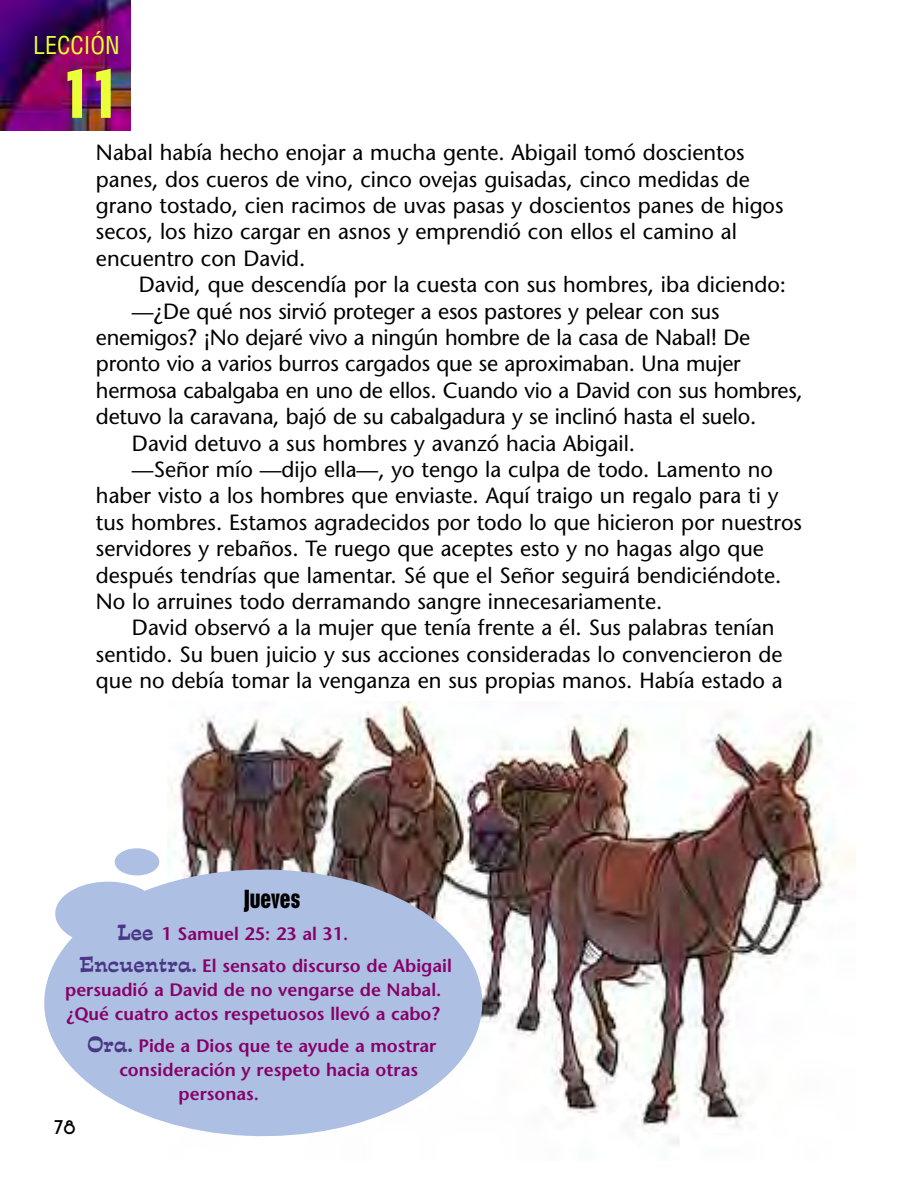
<style>
.page{position:relative;width:900px;height:1179px;background:#fff}
.page>*{position:absolute;margin:0;border:0;box-sizing:border-box;transform-origin:0 0}
.t1{font:700 condensed 64px "Placard";color:#ebff38}
.t2{font:condensed 24px "Helvetica";color:#ebff38}
.t3{font:700 condensed 24px "Placard";color:#000}
.t4{font:22px/26.4px "Stone Sans";color:#000}
.t5{font:700 20px "New Garden";color:#000}
.t6{font:600 18px/32px "Stone Sans";color:#870069}
.s1{font-family:"Estro Font";font-weight:400;font-size:20px;color:#493785}
</style>
<div class="page">
<img style="left:167px;top:702px;width:689px;height:443px">
<svg style="left:44px;top:868px;width:447px;height:273px;fill:#adbfe2"></svg>
<svg style="left:114px;top:848px;width:46px;height:28px"></svg>
<img style="left:0;top:0;width:130px;height:130px">
<p class="t2" style="left:33px;top:32px;width:88px">LECCIÓN</p>
<h1 class="t1" style="left:62px;top:69px;width:59px">11</h1>
<p class="t4" style="left:96px;top:142px;width:689px">Nabal había hecho enojar a mucha gente. Abigail tomó doscientos panes, dos cueros de vino, cinco ovejas guisadas, cinco medidas de grano tostado, cien racimos de uvas pasas y doscientos panes de higos secos, los hizo cargar en asnos y emprendió con ellos el camino al encuentro con David.</p>
<p class="t4" style="left:139px;top:274px;width:649px">David, que descendía por la cuesta con sus hombres, iba diciendo:</p>
<p class="t4" style="left:132px;top:300px;width:589px">—¿De qué nos sirvió proteger a esos pastores y pelear con sus</p>
<p class="t4" style="left:96px;top:326px;width:656px">enemigos? ¡No dejaré vivo a ningún hombre de la casa de Nabal! De</p>
<p class="t4" style="left:96px;top:353px;width:646px">pronto vio a varios burros cargados que se aproximaban. Una mujer</p>
<p class="t4" style="left:96px;top:379px;width:708px">hermosa cabalgaba en uno de ellos. Cuando vio a David con sus hombres,</p>
<p class="t4" style="left:96px;top:406px;width:662px">detuvo la caravana, bajó de su cabalgadura y se inclinó hasta el suelo.</p>
<p class="t4" style="left:132px;top:432px;width:505px">David detuvo a sus hombres y avanzó hacia Abigail.</p>
<p class="t4" style="left:132px;top:458px;width:643px">—Señor mío —dijo ella—, yo tengo la culpa de todo. Lamento no</p>
<p class="t4" style="left:96px;top:485px;width:684px">haber visto a los hombres que enviaste. Aquí traigo un regalo para ti y</p>
<p class="t4" style="left:96px;top:511px;width:708px">tus hombres. Estamos agradecidos por todo lo que hicieron por nuestros</p>
<p class="t4" style="left:96px;top:538px;width:669px">servidores y rebaños. Te ruego que aceptes esto y no hagas algo que</p>
<p class="t4" style="left:96px;top:564px;width:687px">después tendrías que lamentar. Sé que el Señor seguirá bendiciéndote.</p>
<p class="t4" style="left:96px;top:590px;width:568px">No lo arruines todo derramando sangre innecesariamente.</p>
<p class="t4" style="left:132px;top:617px;width:644px">David observó a la mujer que tenía frente a él. Sus palabras tenían</p>
<p class="t4" style="left:96px;top:643px;width:688px">sentido. Su buen juicio y sus acciones consideradas lo convencieron de</p>
<p class="t4" style="left:96px;top:670px;width:688px">que no debía tomar la venganza en sus propias manos. Había estado a</p>
<p class="t3" style="left:244px;top:890px;width:58px">Jueves</p>
<p class="t6" style="left:79px;top:920px;width:374px;text-indent:38px"><span class="s1">Lee</span> 1 Samuel 25: 23 al 31.<br><span class="s1">Encuentra.</span> El sensato discurso de Abigail</p>
<p class="t6" style="left:65px;top:980px;width:378px;line-height:24px">persuadió a David de no vengarse de Nabal. ¿Qué cuatro actos respetuosos llevó a cabo?</p>
<p class="t6" style="left:88px;top:1032px;width:351px"><span class="s1">Ora.</span> Pide a Dios que te ayude a mostrar</p>
<p class="t6" style="left:119px;top:1056px;width:300px">consideración y respeto hacia otras</p>
<p class="t6" style="left:179px;top:1080px;width:82px">personas.</p>
<p class="t5" style="left:54px;top:1115px;width:23px">78</p>
</div>
